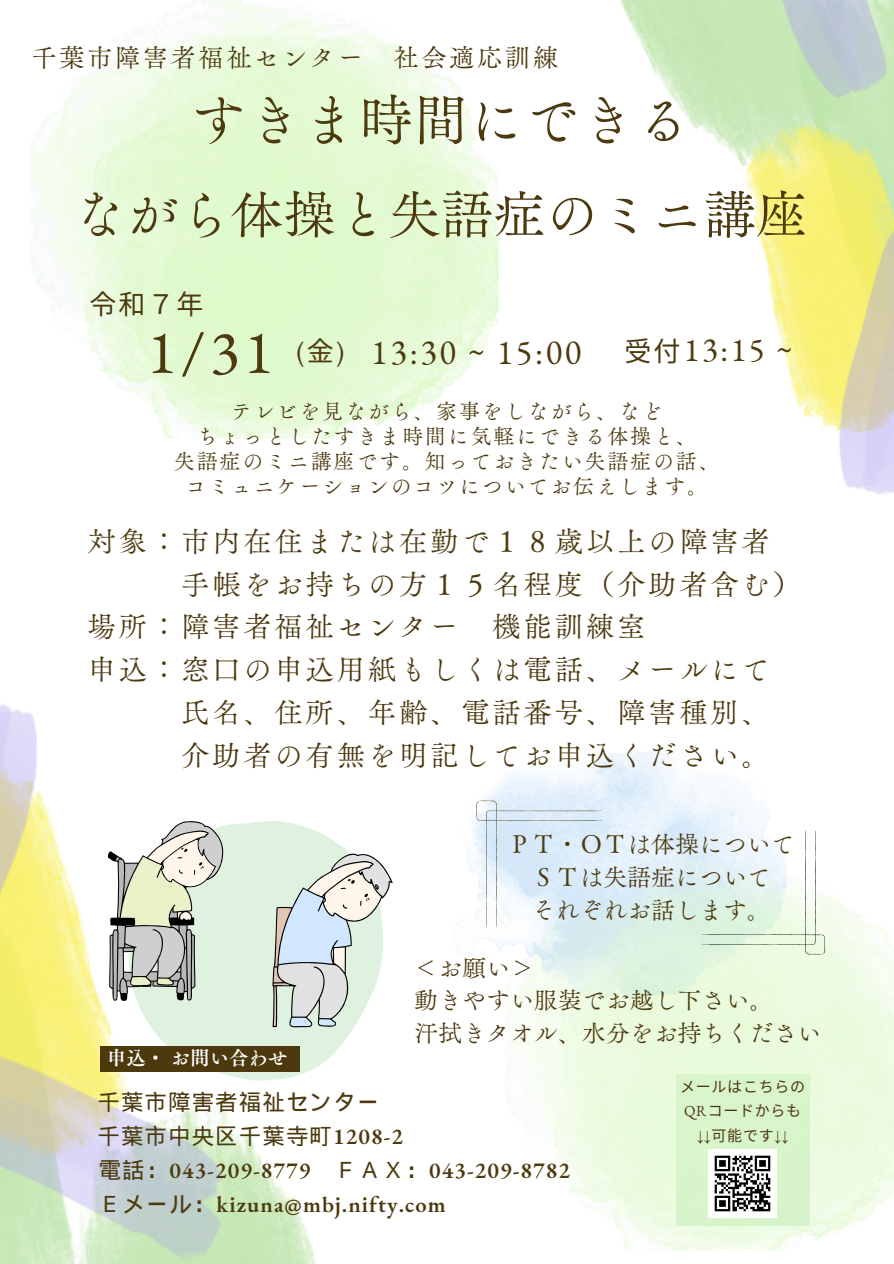
<style>
.page{position:relative;width:894px;height:1264px;background:#fff}
.page>*{position:absolute;margin:0;border:0;box-sizing:border-box;transform-origin:0 0}
.t1{font:61.5px "EB Garamond";color:#4c390e}
.t2{font:55.5px "Canva Tsuku A Old Min Pr 6 N R";color:#4c390e}
.t3{font:52.5px "Canva Tsuku A Old Min Pr 6 N R";color:#4c390e}
.t4{font:34.5px "EB Garamond";letter-spacing:.07em;color:#4c390e}
.t5{font:33px "EB Garamond";color:#4c390e}
.t6{font:28.5px "Canva Tsuku A Old Min Pr 6 N R";letter-spacing:.09em;color:#4c390e}
.t7{font:27px "Noto Sans CJ Ksc";color:#4c390e}
.t8{font:27px "EB Garamond";color:#4c390e}
.t9{font:25.5px "Canva Tsuku A Old Min Pr 6 N R";letter-spacing:.09em;color:#4c390e}
.t10{font:24px/32.7px "Canva Tsuku A Old Min Pr 6 N R";letter-spacing:-.005em;color:#4c390e;text-align:center}
.t11{font:600 22.5px "EB Garamond";letter-spacing:.045em;color:#4c390e}
.t12{font:22.5px "Wen Quan Yi Micro Hei";letter-spacing:.045em;color:#4c390e}
.t13{font:21px "Canva Tsuku A Old Min Pr 6 N R";letter-spacing:.085em;color:#4c390e}
.t14{font:19.5px "Canva Tsuku A Old Min Pr 6 N B";color:#fff}
.t15{font:15px/24.8px "Noto Sans CJ Ksc";letter-spacing:.045em;color:#4c390e}
.t16{font:15px "EB Garamond";color:#4c390e}
.s1{font-family:"Noto Sans CJ Ksc"}
.s2{font-family:"EB Garamond";font-weight:600}
.s3{font-family:"Wen Quan Yi Micro Hei";font-weight:400}
.s4{font-family:"EB Garamond"}
</style>
<div class="page">
<img style="left:498px;top:0;width:236px;height:212px">
<img style="left:715px;top:99px;width:178px;height:320px">
<img style="left:818px;top:201px;width:75px;height:294px">
<img style="left:248px;top:1133px;width:68px;height:130px">
<img style="left:67px;top:855px;width:41px;height:155px">
<img style="left:0;top:704px;width:67px;height:306px">
<img style="left:0;top:1010px;width:248px;height:253px">
<svg style="left:129px;top:821px;width:225px;height:259px;fill:#dff2df"></svg>
<svg style="left:108px;top:821px;width:117px;height:181px;background:#cacec3"></svg>
<img style="left:31px;top:0;width:467px;height:438px">
<svg style="left:272px;top:850px;width:120px;height:178px;background:#d6dfdb"></svg>
<img style="left:453px;top:751px;width:317px;height:206px">
<img style="left:505px;top:844px;width:388px;height:406px">
<svg style="left:476px;top:800px;width:126px;height:127px"></svg>
<svg style="left:701px;top:830px;width:123px;height:124px"></svg>
<img style="left:708px;top:1149px;width:68px;height:68px">
<div style="left:100px;top:1045px;width:199px;height:26px;background:#4c390e"></div>
<p class="t9" style="left:31px;top:45px;width:528px">千葉市障害者福祉センター 社会適応訓練</p>
<h4 class="t2" style="left:191px;top:91px;width:501px">すきま時間にできる</h4>
<h4 class="t3" style="left:73px;top:187px;width:736px">ながら体操と失語症のミニ講座</h4>
<p class="t7" style="left:90px;top:282px;width:115px">令和７年</p>
<h2 class="t1" style="left:147px;top:311px;width:128px">1/31</h2>
<p class="t8" style="left:296px;top:334px;width:49px">(<span class="s1">金</span>)</p>
<p class="t4" style="left:371px;top:329px;width:211px">13:30 ~ 15:00</p>
<h3 class="t7" style="left:624px;top:330px;width:57px">受付</h3>
<p class="t5" style="left:683px;top:327px;width:110px">13:15 ~</p>
<h1 class="t13" style="left:231px;top:401px;width:433px">テレビを見ながら、家事をしながら、など</h1>
<h4 class="t13" style="left:197px;top:426px;width:501px">ちょっとしたすきま時間に気軽にできる体操と、</h4>
<p class="t13" style="left:174px;top:450px;width:547px">失語症のミニ講座です。知っておきたい失語症の話、</p>
<p class="t13" style="left:185px;top:475px;width:524px">コミュニケーションのコツについてお伝えします。</p>
<p class="t6" style="left:88px;top:527px;width:683px">対象：市内在住または在勤で１８歳以上の障害者</p>
<p class="t6" style="left:181px;top:569px;width:621px">手帳をお持ちの方１５名程度（介助者含む）</p>
<p class="t6" style="left:88px;top:612px;width:559px">場所：障害者福祉センター 機能訓練室</p>
<p class="t6" style="left:88px;top:655px;width:683px">申込：窓口の申込用紙もしくは電話、メールにて</p>
<p class="t6" style="left:181px;top:698px;width:590px">氏名、住所、年齢、電話番号、障害種別、</p>
<p class="t6" style="left:181px;top:740px;width:590px">介助者の有無を明記してお申込ください。</p>
<p class="t10" style="left:507px;top:827px;width:289px">ＰＴ・ＯＴは体操について<br>ＳＴは失語症について<br>それぞれお話します。</p>
<h3 class="t14" style="left:107px;top:1047px;width:182px">申込・お問い合わせ</h3>
<p class="t10" style="left:414px;top:951px;width:121px">＜お願い＞</p>
<h5 class="t10" style="left:414px;top:983px;width:360px">動きやすい服装でお越し下さい。</h5>
<p class="t10" style="left:414px;top:1016px;width:408px">汗拭きタオル、水分をお持ちください</p>
<p class="t12" style="left:97px;top:1088px;width:283px">千葉市障害者福祉センター</p>
<h4 class="t12" style="left:97px;top:1122px;width:307px">千葉市中央区千葉寺町<span class="s2">1208-2</span></h4>
<p class="t11" style="left:99px;top:1155px;width:472px"><span class="s3">電話：</span>043-209-8779 <span class="s3">ＦＡＸ：</span>043-209-8782</p>
<p class="t11" style="left:99px;top:1189px;width:348px"><span class="s3">Ｅメール：</span>kizuna@mbj.nifty.com</p>
<p class="t15" style="left:680px;top:1072px;width:126px">メールはこちらの<br><span class="s4">QR</span>コードからも</p>
<p class="t16" style="left:696px;top:1126px;width:93px">↓↓<span class="s1">可能です</span>↓↓</p>
</div>
